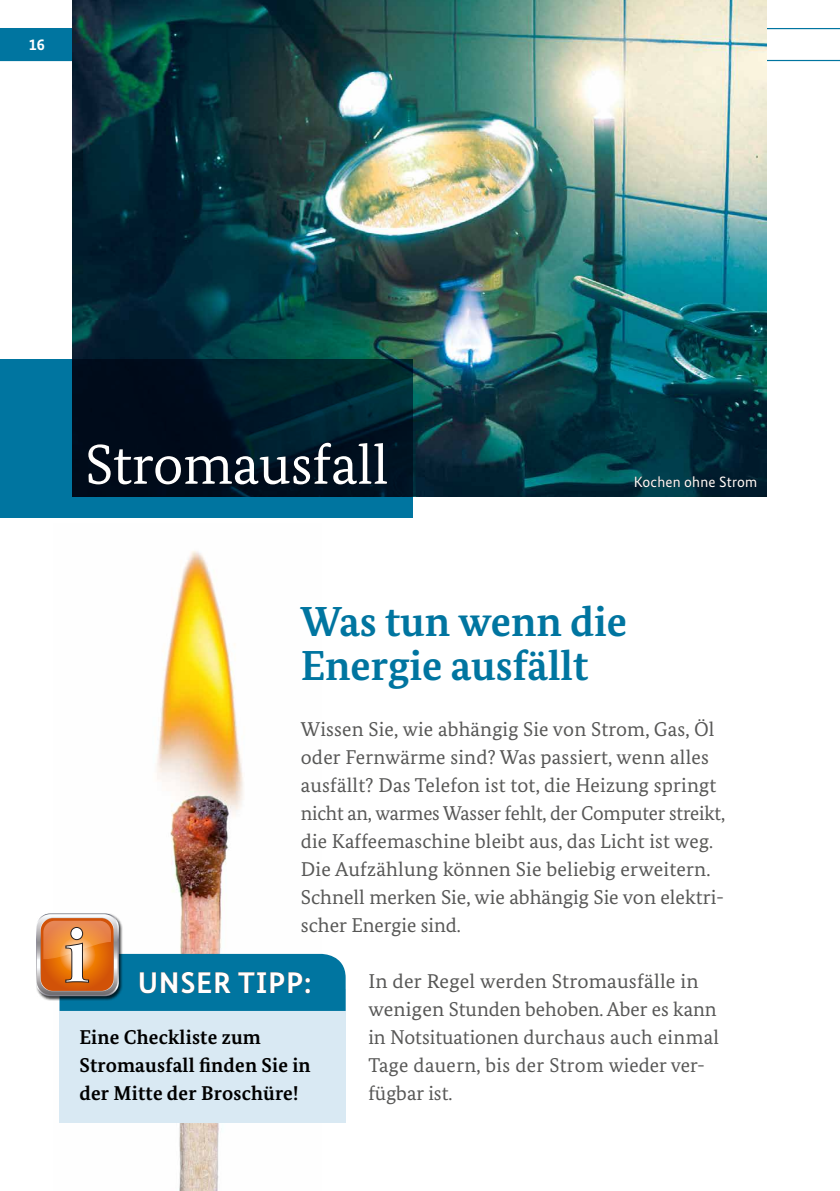
<style>
.page{position:relative;width:840px;height:1191px;background:#fff}
.page>*{position:absolute;margin:0;border:0;box-sizing:border-box;transform-origin:0 0}
.t1{font:56px "Bundes Serif";color:#fff}
.t2{font:700 42px/44px "Bundes Serif";color:#0075a0}
.t3{font:700 30px "Bundes Sans";letter-spacing:.02em;color:#fff}
.t4{font:20px/28px "Bundes Serif";letter-spacing:.01em;color:#575756}
.t5{font:700 20px/28px "Bundes Serif";letter-spacing:.01em;color:#000}
.t6{font:700 16px "Bundes Sans";color:#fff}
.t7{font:15px "Bundes Sans";letter-spacing:.01em;color:#fff}
</style>
<div class="page">
<img style="left:59px;top:551px;width:262px;height:640px">
<svg style="left:0;top:28px;width:839px;height:33px"></svg>
<div style="left:0;top:29px;width:74px;height:32px;background:#0075a0"></div>
<img style="left:73px;top:0;width:692px;height:497px">
<svg style="left:0;top:359px;width:412px;height:158px;background:#002f45"></svg>
<div style="left:60px;top:988px;width:285px;height:134px;background:#d9e9f3"></div>
<svg style="left:36px;top:913px;width:309px;height:98px"></svg>
<p class="t6" style="left:29px;top:35px;width:18px">16</p>
<h1 class="t1" style="left:85px;top:430px;width:305px">Stromausfall</h1>
<p class="t7" style="left:633px;top:472px;width:125px">Kochen ohne Strom</p>
<h3 class="t2" style="left:300px;top:599px;width:327px">Was tun wenn die<br>Energie ausfällt</h3>
<p class="t4" style="left:300px;top:715px;width:425px">Wissen Sie, wie abhängig Sie von Strom, Gas, Öl oder Fernwärme sind? Was passiert, wenn alles ausfällt? Das Telefon ist tot, die Heizung springt nicht an, warmes Wasser fehlt, der Computer streikt, die Kaffeemaschine bleibt aus, das Licht ist weg.<br>Die Aufzählung können Sie beliebig erweitern.</p>
<p class="t4" style="left:300px;top:911px;width:161px">scher Energie sind.</p>
<p class="t4" style="left:368px;top:967px;width:352px">In der Regel werden Stromausfälle in wenigen Stunden behoben. Aber es kann in Notsituationen durchaus auch einmal</p>
<p class="t4" style="left:300px;top:883px;width:424px">Schnell merken Sie, wie abhängig Sie von elektri-</p>
<h3 class="t3" style="left:138px;top:964px;width:175px">UNSER TIPP:</h3>
<p class="t5" style="left:79px;top:1023px;width:233px">Eine Checkliste zum<br>Stromausfall finden Sie in der Mitte der Broschüre!</p>
<p class="t4" style="left:368px;top:1051px;width:338px">Tage dauern, bis der Strom wieder ver-</p>
<p class="t4" style="left:368px;top:1079px;width:86px">fügbar ist.</p>
</div>
